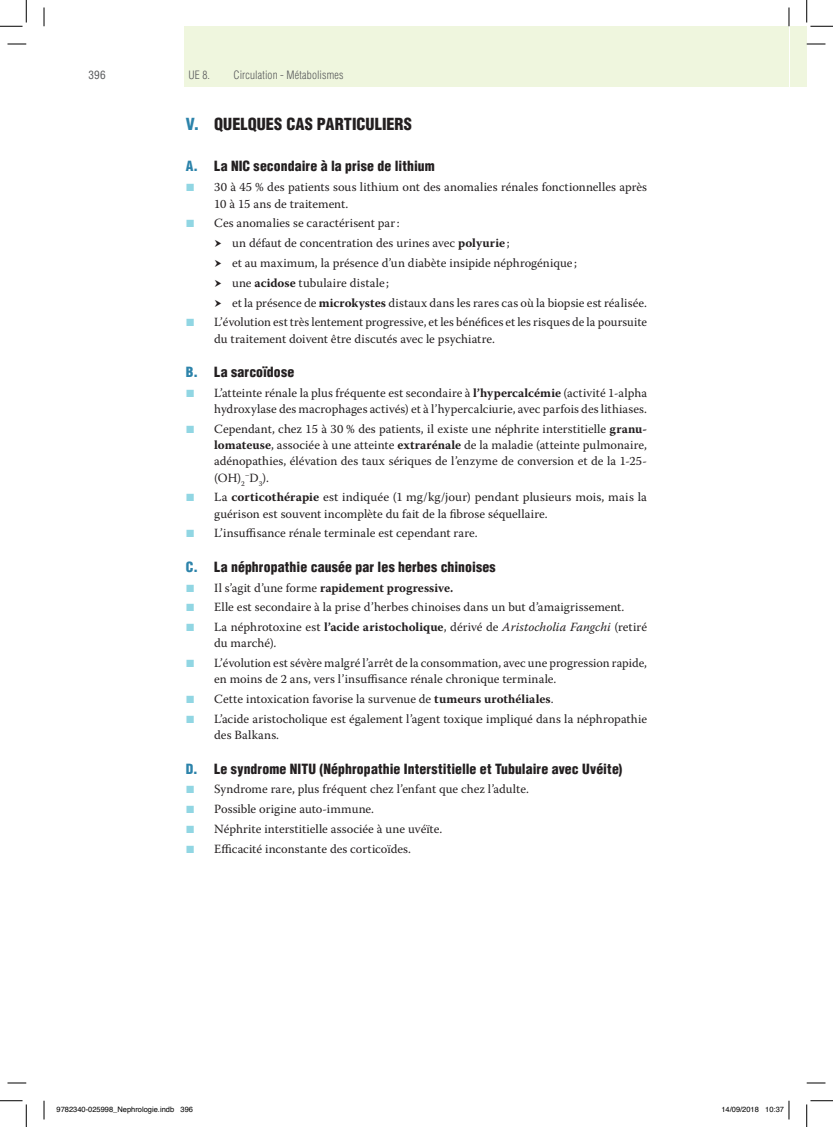
<style>
.page{position:relative;width:833px;height:1127px;background:#fff}
.page>*{position:absolute;margin:0;border:0;box-sizing:border-box;transform-origin:0 0}
.t1{font:900 condensed 16.25px "Helvetica LT Std";color:#231f20}
.t2{font:900 condensed 13.75px "Helvetica LT Std";letter-spacing:.01em;color:#231f20}
.t3{font:12.5px/19.8px "Warnock Pro";letter-spacing:.005em;color:#231f20}
.t4{font:300 condensed 11.25px "Helvetica LT Std";letter-spacing:.015em;color:#57585a}
.t5{font:condensed 11.25px "Helvetica LT Std";color:#57585a}
.t6{font:7.5px "Helvetica";color:#000}
.s1{color:#2c83aa}
.s2{font-weight:700}
.s3{font-style:italic}
</style>
<div class="page">
<div style="left:184px;top:26px;width:604px;height:60px;background:#eff6de"></div>
<div style="left:789px;top:26px;width:17px;height:60px;background:#eff6de"></div>
<svg style="left:8px;top:43px;width:18px;height:2px"></svg>
<svg style="left:806px;top:43px;width:19px;height:2px"></svg>
<svg style="left:8px;top:1082px;width:18px;height:1px"></svg>
<svg style="left:806px;top:1082px;width:19px;height:1px"></svg>
<svg style="left:43px;top:8px;width:2px;height:18px"></svg>
<svg style="left:43px;top:1100px;width:2px;height:19px"></svg>
<svg style="left:788px;top:8px;width:1px;height:18px"></svg>
<svg style="left:0;top:0;width:27px;height:27px"></svg>
<svg style="left:0;top:1100px;width:27px;height:26px"></svg>
<svg style="left:806px;top:0;width:26px;height:27px"></svg>
<svg style="left:806px;top:1100px;width:26px;height:26px"></svg>
<svg style="left:788px;top:1100px;width:1px;height:19px"></svg>
<p class="t5" style="left:88px;top:68px;width:19px">396</p>
<p class="t4" style="left:188px;top:68px;width:23px">UE 8.</p>
<p class="t4" style="left:233px;top:68px;width:111px">Circulation - Métabolismes</p>
<h1 class="t1" style="left:186px;top:114px;width:227px"><span class="s1">V.</span> QUELQUES CAS PARTICULIERS</h1>
<p class="t2" style="left:186px;top:158px;width:250px"><span class="s1">A.</span> La NIC secondaire à la prise de lithium</p>
<p class="t3" style="left:214px;top:179px;width:434px;line-height:16.2px">30 à 45 % des patients sous lithium ont des anomalies rénales fonctionnelles après<br>10 à 15 ans de traitement.</p>
<p class="t3" style="left:214px;top:213px;width:187px">Ces anomalies se caractérisent par:</p>
<p class="t3" style="left:232px;top:233px;width:279px">un défaut de concentration des urines avec <span class="s2">polyurie</span> ;</p>
<p class="t3" style="left:232px;top:253px;width:346px">et au maximum, la présence d’un diabète insipide néphrogénique ;</p>
<p class="t3" style="left:232px;top:272px;width:158px">une <span class="s2">acidose</span> tubulaire distale ;</p>
<p class="t3" style="left:232px;top:292px;width:416px">et la présence de <span class="s2">microkystes</span> distaux dans les rares cas où la biopsie est réalisée.</p>
<p class="t3" style="left:214px;top:312px;width:434px">L’évolution est très lentement progressive, et les bénéfices et les risques de la poursuite</p>
<p class="t3" style="left:214px;top:328px;width:282px">du traitement doivent être discutés avec le psychiatre.</p>
<p class="t2" style="left:186px;top:363px;width:110px"><span class="s1">B.</span> La sarcoïdose</p>
<p class="t3" style="left:214px;top:384px;width:434px;line-height:16.2px">L’atteinte rénale la plus fréquente est secondaire à <span class="s2">l’hypercalcémie</span> (activité 1-alpha hydroxylase des macrophages activés) et à l’hypercalciurie, avec parfois des lithiases.</p>
<p class="t3" style="left:214px;top:420px;width:434px;line-height:16.2px;text-align:justify">Cependant, chez 15 à 30 % des patients, il existe une néphrite interstitielle <span class="s2">granu&shy;lomateuse</span>, associée à une atteinte <span class="s2">extrarénale</span> de la maladie (atteinte pulmonaire, adénopathies, élévation des taux sériques de l’enzyme de conversion et de la 1-25- (OH)<sub>2</sub><sup>–</sup>D<sub>3</sub>).</p>
<p class="t3" style="left:214px;top:489px;width:434px;line-height:16.2px">La <span class="s2">corticothérapie</span> est indiquée (1 mg/kg/jour) pendant plusieurs mois, mais la guérison est souvent incomplète du fait de la fibrose séquellaire.</p>
<p class="t3" style="left:214px;top:523px;width:265px">L’insuffisance rénale terminale est cependant rare.</p>
<p class="t2" style="left:186px;top:558px;width:311px"><span class="s1">C.</span> La néphropathie causée par les herbes chinoises</p>
<p class="t3" style="left:214px;top:577px;width:434px">Il s’agit d’une forme <span class="s2">rapidement progressive.<br></span>Elle est secondaire à la prise d’herbes chinoises dans un but d’amaigrissement.<br>La néphrotoxine est <span class="s2">l’acide aristocholique</span>, dérivé de <span class="s3">Aristocholia Fangchi</span> (retiré</p>
<p class="t3" style="left:214px;top:633px;width:434px">du marché)<span class="s3">.<br></span>L’évolution est sévère malgré l’arrêt de la consommation, avec une progression rapide,</p>
<p class="t3" style="left:214px;top:669px;width:434px">en moins de 2 ans, vers l’insuffisance rénale chronique terminale.<br>Cette intoxication favorise la survenue de <span class="s2">tumeurs urothéliales</span>.<br>L’acide aristocholique est également l’agent toxique impliqué dans la néphropathie</p>
<p class="t3" style="left:214px;top:725px;width:66px">des Balkans.</p>
<p class="t2" style="left:186px;top:759px;width:438px"><span class="s1">D.</span> Le syndrome NITU (Néphropathie Interstitielle et Tubulaire avec Uvéite)</p>
<p class="t3" style="left:214px;top:779px;width:316px">Syndrome rare, plus fréquent chez l’enfant que chez l’adulte.<br>Possible origine auto-immune.<br>Néphrite interstitielle associée à une uvéïte.<br>Efficacité inconstante des corticoïdes.</p>
<p class="t6" style="left:56px;top:1103px;width:138px">9782340-025998_Nephrologie.indb 396</p>
<p class="t6" style="left:721px;top:1103px;width:64px">14/09/2018 10:37</p>
</div>
